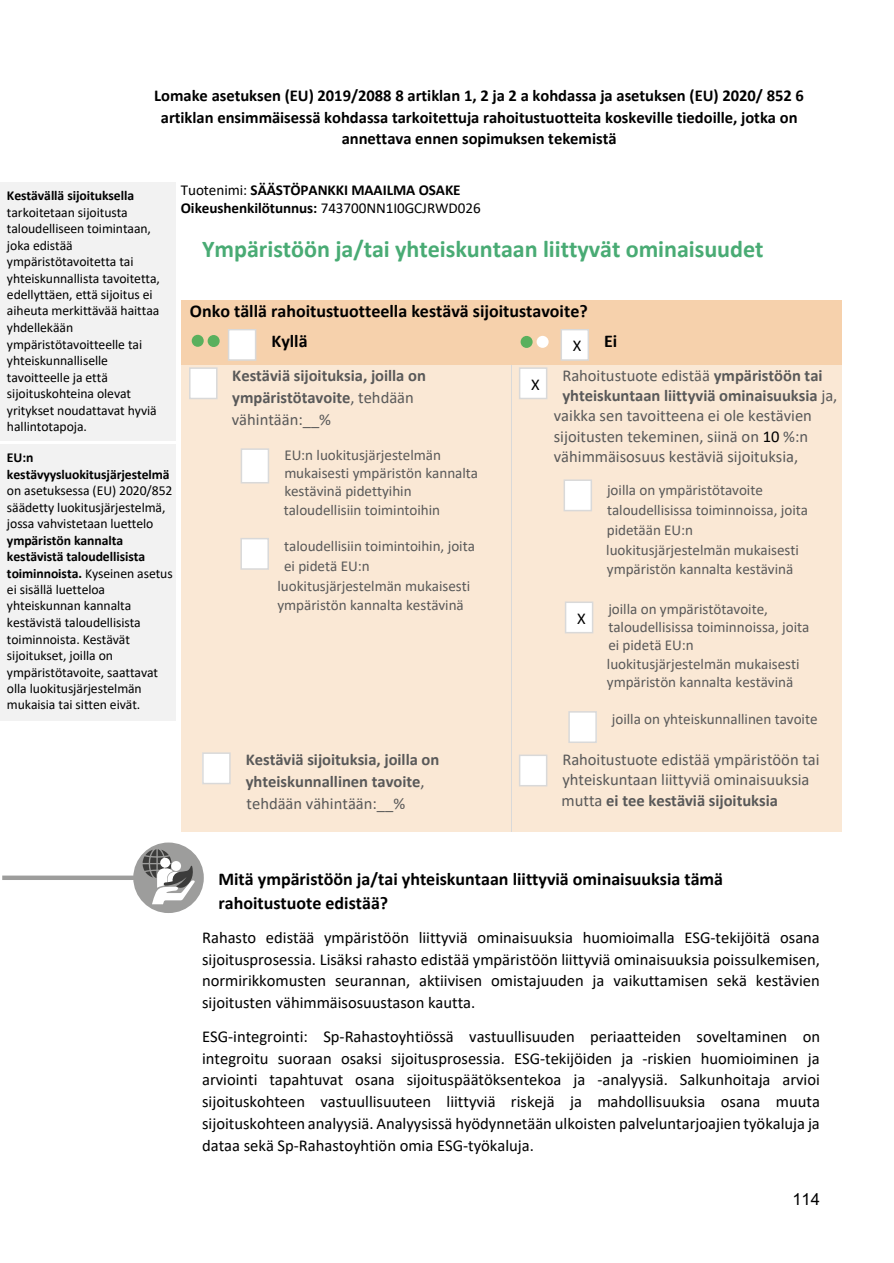
<style>
.page{position:relative;width:894px;height:1263px;background:#fff}
.page>*{position:absolute;margin:0;border:0;box-sizing:border-box;transform-origin:0 0}
.t1{font:700 24.15px "Calibri";letter-spacing:-.005em;color:#49ab74}
.t2{font:700 18px/23.7px "Calibri";color:#000}
.t3{font:16.5px/21.8px "Calibri";color:#000;text-align:justify}
.t4{font:16.5px/20.1px "Calibri";color:#595959}
.t5{font:700 16.5px/21.8px "Calibri";color:#000;text-align:center}
.t6{font:700 16.5px/21.8px "Calibri";color:#595959}
.t7{font:16.5px "Arial";color:#000}
.t8{font:15.15px/18.3px "Calibri";letter-spacing:-.005em;color:#595959}
.t9{font:700 15.15px/18.3px "Calibri";letter-spacing:-.005em;color:#000}
.t10{font:13.65px/16.5px "Calibri";letter-spacing:-.005em;color:#000}
.t11{font:700 13.65px/16.5px "Calibri";letter-spacing:-.005em;color:#000}
.s1{font-weight:400}
.s2{font-weight:700}
.s3{color:#000}
</style>
<div class="page">
<div style="left:181px;top:300px;width:660px;height:29px;background:#f6d1ac"></div>
<div style="left:181px;top:329px;width:330px;height:36px;background:#f6d1ac"></div>
<div style="left:511px;top:329px;width:330px;height:36px;background:#f6d1ac"></div>
<div style="left:181px;top:365px;width:330px;height:384px;background:#fae8d5"></div>
<div style="left:511px;top:365px;width:330px;height:384px;background:#fae8d5"></div>
<hr style="left:510px;top:365px;width:1px;height:384px;background:#d9d9d9">
<div style="left:181px;top:749px;width:330px;height:83px;background:#fae8d5"></div>
<div style="left:511px;top:749px;width:330px;height:83px;background:#fae8d5"></div>
<hr style="left:510px;top:749px;width:1px;height:83px;background:#d9d9d9">
<div style="left:0;top:182px;width:176px;height:259px;background:#f2f2f2"></div>
<div style="left:0;top:444px;width:176px;height:277px;background:#f2f2f2"></div>
<div style="left:536px;top:336px;width:12px;height:12px;background:#fff;border-radius:50%"></div>
<div style="left:520px;top:336px;width:12px;height:12px;background:#5ab05d;border-radius:50%"></div>
<div style="left:207px;top:335px;width:12px;height:12px;background:#5ab05d;border-radius:50%"></div>
<div style="left:192px;top:335px;width:12px;height:12px;background:#5ab05d;border-radius:50%"></div>
<div style="left:228px;top:329px;width:27px;height:31px;background:#fff"></div>
<div style="left:228px;top:329px;width:28px;height:32px;border:2px solid #d9d9d9"></div>
<div style="left:561px;top:329px;width:27px;height:31px;background:#fff"></div>
<div style="left:560px;top:329px;width:29px;height:32px;border:2px solid #d9d9d9"></div>
<div style="left:519px;top:368px;width:27px;height:30px;background:#fff"></div>
<div style="left:518px;top:367px;width:29px;height:32px;border:2px solid #d9d9d9"></div>
<div style="left:564px;top:480px;width:27px;height:30px;background:#fff"></div>
<div style="left:563px;top:479px;width:29px;height:32px;border:2px solid #d9d9d9"></div>
<div style="left:565px;top:602px;width:27px;height:30px;background:#fff"></div>
<div style="left:564px;top:601px;width:29px;height:32px;border:2px solid #d9d9d9"></div>
<div style="left:569px;top:712px;width:27px;height:30px;background:#fff"></div>
<div style="left:568px;top:711px;width:28px;height:32px;border:2px solid #d9d9d9"></div>
<div style="left:519px;top:755px;width:27px;height:30px;background:#fff"></div>
<div style="left:518px;top:754px;width:29px;height:32px;border:2px solid #d9d9d9"></div>
<div style="left:203px;top:753px;width:27px;height:30px;background:#fff"></div>
<div style="left:202px;top:752px;width:28px;height:32px;border:2px solid #d9d9d9"></div>
<div style="left:241px;top:538px;width:27px;height:31px;background:#fff"></div>
<div style="left:240px;top:538px;width:29px;height:32px;border:2px solid #d9d9d9"></div>
<div style="left:241px;top:449px;width:27px;height:34px;background:#fff"></div>
<div style="left:240px;top:448px;width:29px;height:35px;border:2px solid #d9d9d9"></div>
<div style="left:190px;top:368px;width:27px;height:30px;background:#fff"></div>
<div style="left:189px;top:367px;width:28px;height:32px;border:2px solid #d9d9d9"></div>
<div style="left:2px;top:875px;width:144px;height:5px;background:#9d9d9c"></div>
<div style="left:133px;top:842px;width:71px;height:71px;background:#9d9d9c;border-radius:50%"></div>
<svg style="left:142px;top:849px;width:54px;height:55px"></svg>
<p class="t5" style="left:154px;top:84px;width:651px">Lomake asetuksen (EU) 2019/2088 8 artiklan 1, 2 ja 2 a kohdassa ja asetuksen (EU) 2020/ 852 6 artiklan ensimmäisessä kohdassa tarkoitettuja rahoitustuotteita koskeville tiedoille, jotka on annettava ennen sopimuksen tekemistä</p>
<p class="t9" style="left:181px;top:180px;width:301px"><span class="s1">Tuotenimi:</span> SÄÄSTÖPANKKI MAAILMA OSAKE<br>Oikeushenkilötunnus: <span class="s1">743700NN1I0GCJRWD026</span></p>
<h1 class="t1" style="left:202px;top:234px;width:562px">Ympäristöön ja/tai yhteiskuntaan liittyvät ominaisuudet</h1>
<p class="t11" style="left:7px;top:187px;width:129px">Kestävällä sijoituksella</p>
<p class="t10" style="left:7px;top:204px;width:154px">tarkoitetaan sijoitusta taloudelliseen toimintaan, joka edistää ympäristötavoitetta tai yhteiskunnallista tavoitetta, edellyttäen, että sijoitus ei aiheuta merkittävää haittaa yhdellekään ympäristötavoitteelle tai yhteiskunnalliselle tavoitteelle ja että sijoituskohteina olevat yritykset noudattavat hyviä hallintotapoja.</p>
<p class="t11" style="left:7px;top:449px;width:164px">EU:n kestävyysluokitusjärjestelmä</p>
<p class="t10" style="left:7px;top:482px;width:167px">on asetuksessa (EU) 2020/852 säädetty luokitusjärjestelmä, jossa vahvistetaan luettelo</p>
<p class="t10" style="left:7px;top:531px;width:167px"><span class="s2">ympäristön kannalta kestävistä taloudellisista toiminnoista.</span> Kyseinen asetus ei sisällä luetteloa yhteiskunnan kannalta kestävistä taloudellisista toiminnoista. Kestävät sijoitukset, joilla on ympäristötavoite, saattavat olla luokitusjärjestelmän mukaisia tai sitten eivät.</p>
<p class="t2" style="left:271px;top:296px;width:317px;line-height:29.5px;text-indent:-82px">Onko tällä rahoitustuotteella kestävä sijoitustavoite?<br>Kyllä</p>
<p class="t2" style="left:603px;top:329px;width:15px">Ei</p>
<p class="t3" style="left:572px;top:335px;width:10px">X</p>
<p class="t6" style="left:232px;top:364px;width:195px">Kestäviä sijoituksia, joilla on ympäristötavoite<span class="s1">, tehdään vähintään:__%</span></p>
<p class="t8" style="left:283px;top:445px;width:196px">EU:n luokitusjärjestelmän mukaisesti ympäristön kannalta kestävinä pidettyihin taloudellisiin toimintoihin</p>
<p class="t8" style="left:284px;top:537px;width:192px">taloudellisiin toimintoihin, joita</p>
<p class="t8" style="left:284px;top:556px;width:87px">ei pidetä EU:n</p>
<p class="t8" style="left:277px;top:576px;width:194px">luokitusjärjestelmän mukaisesti</p>
<p class="t8" style="left:277px;top:596px;width:188px">ympäristön kannalta kestävinä</p>
<p class="t4" style="left:562px;top:365px;width:261px">Rahoitustuote edistää <span class="s2">ympäristöön tai</span></p>
<p class="t6" style="left:562px;top:385px;width:276px">yhteiskuntaan liittyviä ominaisuuksia <span class="s1">ja,</span></p>
<p class="t4" style="left:553px;top:406px;width:259px">vaikka sen tavoitteena ei ole kestävien</p>
<p class="t4" style="left:553px;top:426px;width:256px">sijoitusten tekeminen, siinä on <span class="s3">10</span> %:n</p>
<p class="t4" style="left:553px;top:446px;width:246px">vähimmäisosuus kestäviä sijoituksia,</p>
<p class="t8" style="left:606px;top:480px;width:203px;line-height:19.6px">joilla on ympäristötavoite taloudellisissa toiminnoissa, joita pidetään EU:n luokitusjärjestelmän mukaisesti ympäristön kannalta kestävinä</p>
<p class="t8" style="left:606px;top:599px;width:204px">joilla on ympäristötavoite, taloudellisissa toiminnoissa, joita ei pidetä EU:n luokitusjärjestelmän mukaisesti ympäristön kannalta kestävinä</p>
<p class="t8" style="left:611px;top:709px;width:207px">joilla on yhteiskunnallinen tavoite</p>
<p class="t3" style="left:531px;top:373px;width:10px">X</p>
<p class="t3" style="left:577px;top:607px;width:10px">X</p>
<p class="t6" style="left:246px;top:748px;width:195px">Kestäviä sijoituksia, joilla on yhteiskunnallinen tavoite<span class="s1">, tehdään vähintään:__%</span></p>
<p class="t4" style="left:561px;top:749px;width:259px">Rahoitustuote edistää ympäristöön tai yhteiskuntaan liittyviä ominaisuuksia mutta <span class="s2">ei tee kestäviä sijoituksia</span></p>
<p class="t2" style="left:218px;top:867px;width:506px">Mitä ympäristöön ja/tai yhteiskuntaan liittyviä ominaisuuksia tämä rahoitustuote edistää?</p>
<p class="t3" style="left:202px;top:926px;width:619px">Rahasto edistää ympäristöön liittyviä ominaisuuksia huomioimalla ESG-tekijöitä osana sijoitusprosessia. Lisäksi rahasto edistää ympäristöön liittyviä ominaisuuksia poissulkemisen, normirikkomusten seurannan, aktiivisen omistajuuden ja vaikuttamisen sekä kestävien sijoitusten vähimmäisosuustason kautta.</p>
<p class="t3" style="left:202px;top:1025px;width:619px">ESG-integrointi: Sp-Rahastoyhtiössä vastuullisuuden periaatteiden soveltaminen on integroitu suoraan osaksi sijoitusprosessia. ESG-tekijöiden ja -riskien huomioiminen ja arviointi tapahtuvat osana sijoituspäätöksentekoa ja -analyysiä. Salkunhoitaja arvioi sijoituskohteen vastuullisuuteen liittyviä riskejä ja mahdollisuuksia osana muuta sijoituskohteen analyysiä. Analyysissä hyödynnetään ulkoisten palveluntarjoajien työkaluja ja dataa sekä Sp-Rahastoyhtiön omia ESG-työkaluja.</p>
<p class="t7" style="left:792px;top:1189px;width:29px">114</p>
</div>
